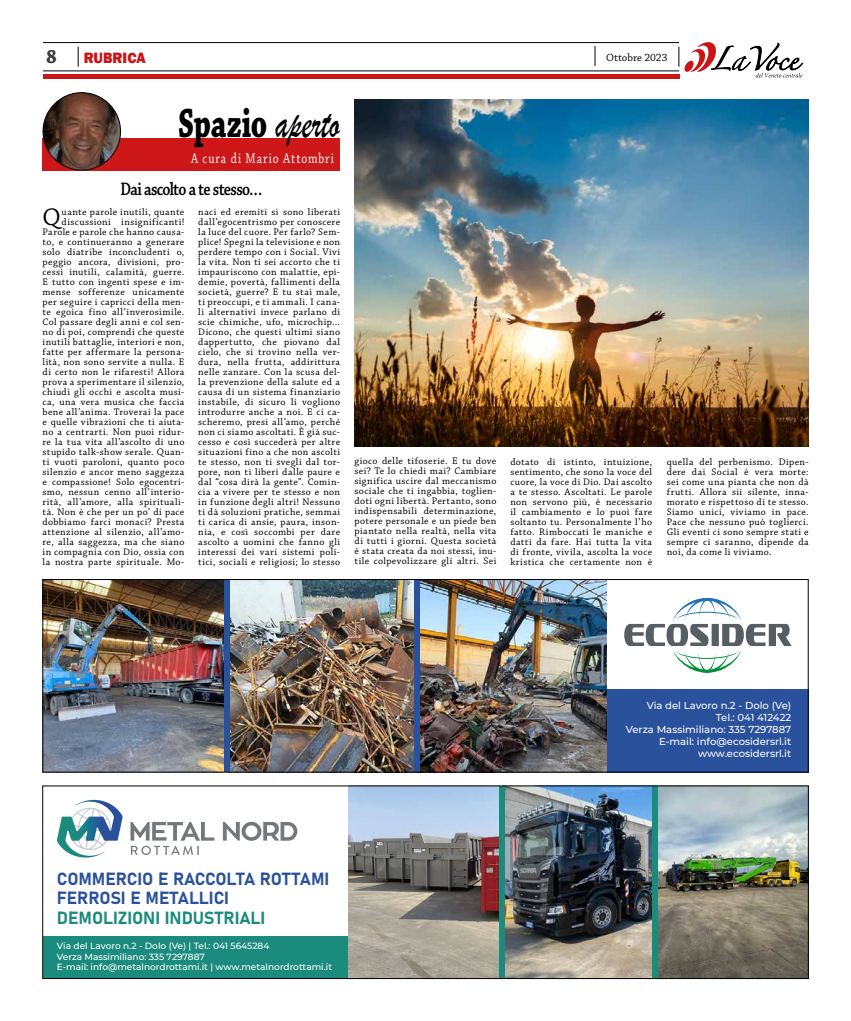
<style>
.page{position:relative;width:851px;height:1021px;background:#fff}
.page>*{position:absolute;margin:0;border:0;box-sizing:border-box;transform-origin:0 0}
.t1{font:700 43px "Chaparral Pro";letter-spacing:-.01em;color:#000;scale:.7 1}
.t2{font:25.4px "Chaparral Pro";color:#000}
.t3{font:700 20px "Chaparral Pro";color:#3c3c3b;scale:.95 1}
.t4{font:600 19px "Chaparral Pro";letter-spacing:-.045em;color:#000;scale:.81 1}
.t5{font:17.4px/18.3px "Bahnschrift";letter-spacing:-.01em;color:#2a519b}
.t6{font:17.4px "Bahnschrift";color:#1b8b7d}
.t7{font:800 15.4px "Franklin Gothic";letter-spacing:-.005em;color:#ca1517;scale:.95 1}
.t8{font:15px "Chaparral Pro";letter-spacing:.085em;color:#fff;scale:.78 1}
.t9{font:11px "Chaparral Pro";color:#000}
.t10{font:500 10.1px/12.1px "Montserrat";color:#fff;text-align:right}
.t11{font:10px/10px "Chaparral Pro";letter-spacing:.04em;color:#000;text-align:justify}
.t12{font:500 9px/10.8px "Montserrat";color:#fff}
.s1{font-family:"Brush Script";font-weight:400;font-size:47px}
</style>
<div class="page">
<div style="left:43px;top:74px;width:636px;height:5px;background:#ca1517"></div>
<hr style="left:43px;top:42px;width:636px;height:1px;background:#000">
<svg style="left:78px;top:47px;width:1px;height:20px"></svg>
<svg style="left:594px;top:46px;width:1px;height:20px"></svg>
<svg style="left:678px;top:42px;width:125px;height:35px"></svg>
<hr style="left:43px;top:71px;width:636px;height:1px;background:#000">
<div style="left:43px;top:689px;width:765px;height:83px;background:#2a519b"></div>
<svg style="left:624px;top:597px;width:167px;height:76px"></svg>
<img style="left:45px;top:581px;width:561px;height:189px">
<div style="left:225px;top:579px;width:5px;height:193px;background:#2a519b"></div>
<div style="left:414px;top:579px;width:6px;height:193px;background:#2a519b"></div>
<div style="left:43px;top:579px;width:765px;height:193px;border:1px solid #000"></div>
<div style="left:43px;top:935px;width:765px;height:43px;background:#1b8b7d"></div>
<svg style="left:223px;top:821px;width:74px;height:19px"></svg>
<svg style="left:130px;top:822px;width:84px;height:33px"></svg>
<svg style="left:57px;top:799px;width:66px;height:59px"></svg>
<img style="left:504px;top:787px;width:302px;height:189px">
<img style="left:348px;top:787px;width:151px;height:189px">
<div style="left:499px;top:786px;width:5px;height:192px;background:#1b8b7d"></div>
<div style="left:652px;top:786px;width:5px;height:192px;background:#1b8b7d"></div>
<div style="left:43px;top:138px;width:297px;height:33px;background:#cd1719"></div>
<img style="left:43px;top:93px;width:77px;height:77px;border-radius:39px">
<div style="left:43px;top:92px;width:78px;height:79px;border:1px solid #000;border-radius:50%"></div>
<img style="left:354px;top:100px;width:454px;height:346px">
<h3 class="t3" style="left:46px;top:44px;width:13px">8</h3>
<h3 class="t7" style="left:84px;top:48px;width:67px">RUBRICA</h3>
<p class="t9" style="left:606px;top:51px;width:63px">Ottobre 2023</p>
<h1 class="t1" style="left:178px;top:98px;width:232px">Spazio <span class="s1">aperto</span></h1>
<h3 class="t8" style="left:191px;top:149px;width:185px">A cura di Mario Attombri</h3>
<h3 class="t4" style="left:120px;top:178px;width:177px">Dai ascolto a te stesso…</h3>
<p class="t11" style="left:43px;top:207px;width:143px;text-align:right">uante parole inutili, quante discussioni insignificanti!<br>Parole e parole che hanno causa&shy;to, e continueranno a generare solo diatribe inconcludenti o, peggio ancora, divisioni, pro&shy;cessi inutili, calamità, guerre.<br>E tutto con ingenti spese e im&shy;mense sofferenze unicamente per seguire i capricci della men&shy;te egoica fino all’inverosimile.<br>Col passare degli anni e col sen&shy;no di poi, comprendi che queste inutili battaglie, interiori e non, fatte per affermare la persona&shy;lità, non sono servite a nulla. E di certo non le rifaresti! Allora prova a sperimentare il silenzio, chiudi gli occhi e ascolta musi&shy;ca, una vera musica che faccia bene all’anima. Troverai la pace e quelle vibrazioni che ti aiuta&shy;no a centrarti. Non puoi ridur&shy;re la tua vita all’ascolto di uno stupido talk-show serale. Quan&shy;ti vuoti paroloni, quanto poco silenzio e ancor meno saggezza e compassione! Solo egocentri&shy;smo, nessun cenno all’interio&shy;rità, all’amore, alla spirituali&shy;tà. Non è che per un po’ di pace dobbiamo farci monaci? Presta attenzione al silenzio, all’amo&shy;re, alla saggezza, ma che siano in compagnia con Dio, ossia con la nostra parte spirituale. Mo-</p>
<p class="t11" style="left:198px;top:207px;width:143px">naci ed eremiti si sono liberati dall’egocentrismo per conoscere la luce del cuore. Per farlo? Sem&shy;plice! Spegni la televisione e non perdere tempo con i Social. Vivi la vita. Non ti sei accorto che ti impauriscono con malattie, epi&shy;demie, povertà, fallimenti della società, guerre? E tu stai male, ti preoccupi, e ti ammali. I cana&shy;li alternativi invece parlano di scie chimiche, ufo, microchip… Dicono, che questi ultimi siano dappertutto, che piovano dal cielo, che si trovino nella ver&shy;dura, nella frutta, addirittura nelle zanzare. Con la scusa del&shy;la prevenzione della salute ed a causa di un sistema finanziario instabile, di sicuro li vogliono introdurre anche a noi. E ci ca&shy;scheremo, presi all’amo, perché non ci siamo ascoltati. È già suc&shy;cesso e così succederà per altre situazioni fino a che non ascolti te stesso, non ti svegli dal tor&shy;pore, non ti liberi dalle paure e dal “cosa dirà la gente”. Comin&shy;cia a vivere per te stesso e non in funzione degli altri! Nessuno ti dà soluzioni pratiche, semmai ti carica di ansie, paura, inson&shy;nia, e così soccombi per dare ascolto a uomini che fanno gli interessi dei vari sistemi poli&shy;tici, sociali e religiosi; lo stesso</p>
<h2 class="t2" style="left:43px;top:202px;width:20px">Q</h2>
<p class="t11" style="left:354px;top:456px;width:143px">gioco delle tifoserie. E tu dove sei? Te lo chiedi mai? Cambiare significa uscire dal meccanismo sociale che ti ingabbia, toglien&shy;doti ogni libertà. Pertanto, sono indispensabili determinazione, potere personale e un piede ben piantato nella realtà, nella vita di tutti i giorni. Questa società è stata creata da noi stessi, inu&shy;tile colpevolizzare gli altri. Sei</p>
<p class="t11" style="left:510px;top:457px;width:143px">dotato di istinto, intuizione, sentimento, che sono la voce del cuore, la voce di Dio. Dai ascolto a te stesso. Ascoltati. Le parole non servono più, è necessario il cambiamento e lo puoi fare soltanto tu. Personalmente l’ho fatto. Rimboccati le maniche e datti da fare. Hai tutta la vita di fronte, vivila, ascolta la voce kristica che certamente non è</p>
<p class="t11" style="left:666px;top:457px;width:143px">quella del perbenismo. Dipen&shy;dere dai Social è vera morte: sei come una pianta che non dà frutti. Allora sii silente, inna&shy;morato e rispettoso di te stesso.<br>Siamo unici, viviamo in pace.<br>Pace che nessuno può toglierci.<br>Gli eventi ci sono sempre stati e sempre ci saranno, dipende da noi, da come li viviamo.</p>
<h3 class="t5" style="left:57px;top:868px;width:274px">COMMERCIO E RACCOLTA ROTTAMI<br>FERROSI E METALLICI</h3>
<h3 class="t6" style="left:57px;top:904px;width:210px">DEMOLIZIONI INDUSTRIALI</h3>
<p class="t12" style="left:57px;top:939px;width:276px">Via del Lavoro n.2 - Dolo (Ve) | Tel.: 041 5645284<br>Verza Massimiliano: 335 7297887<br>E-mail: info@metalnordrottami.it | www.metalnordrottami.it</p>
<p class="t10" style="left:625px;top:699px;width:167px">Via del Lavoro n.2 - Dolo (Ve)<br>Tel.: 041 412422<br>Verza Massimiliano: 335 7297887<br>E-mail: info@ecosidersrl.it www.ecosidersrl.it</p>
</div>
